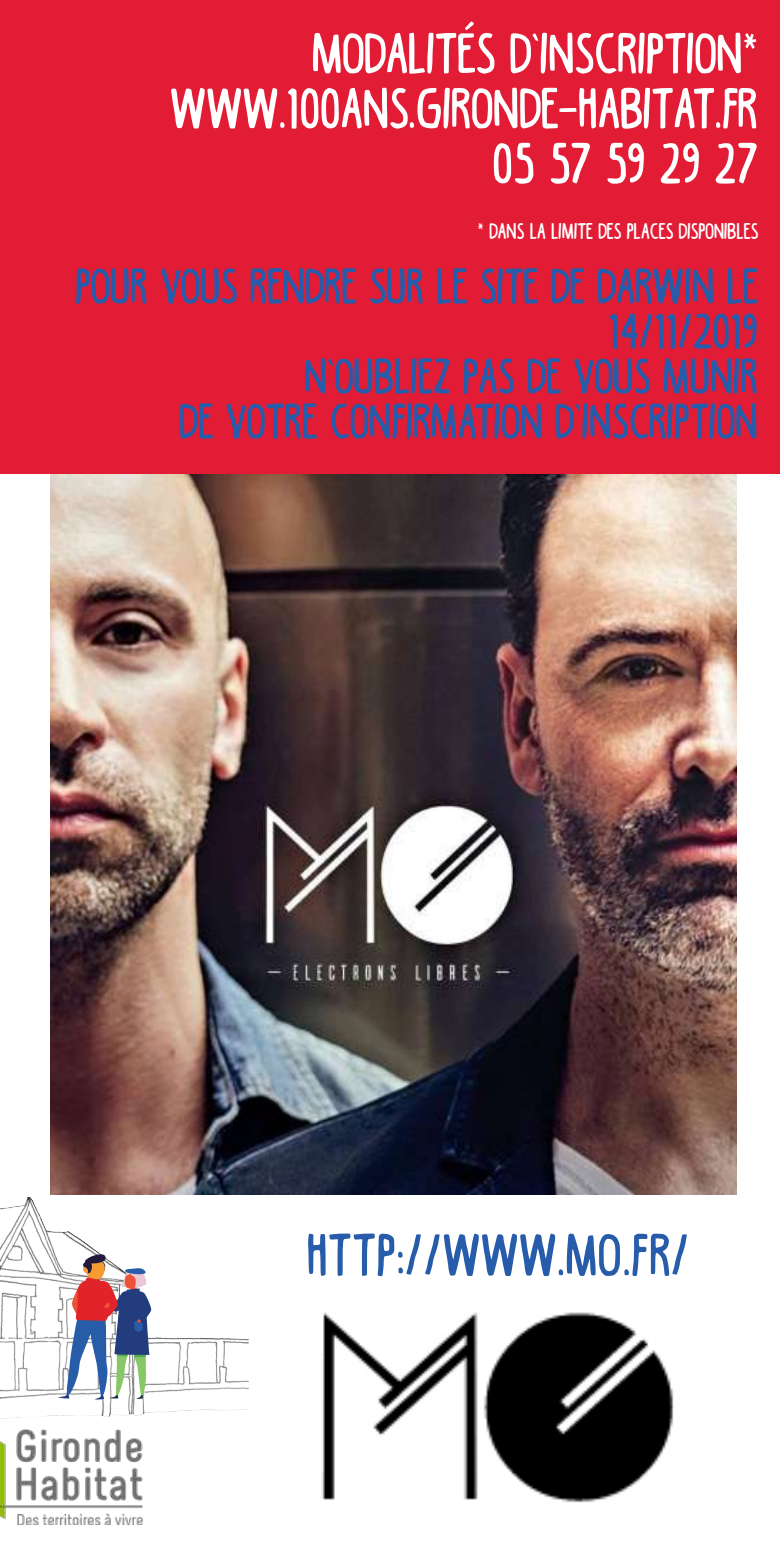
<style>
.page{position:relative;width:780px;height:1560px;background:#fff}
.page>*{position:absolute;margin:0;border:0;box-sizing:border-box;transform-origin:0 0}
.t1{font:700 60px "Black Coffee";letter-spacing:.01em;color:#275caa}
.t2{font:700 57.5px/55px "Black Coffee";color:#fff;text-align:right}
.t3{font:700 50px/45px "Black Coffee";color:#275caa;text-align:right}
.t4{font:700 22.5px "Black Coffee";color:#fff}
</style>
<div class="page">
<img style="left:321px;top:1312px;width:353px;height:191px">
<img style="left:50px;top:474px;width:686px;height:720px">
<div style="left:0;top:0;width:780px;height:474px;background:#e31c36"></div>
<img style="left:0;top:1197px;width:60px;height:202px">
<svg style="left:57px;top:1249px;width:94px;height:150px"></svg>
<img style="left:0;top:1406px;width:151px;height:118px">
<hr style="left:779px;top:0;width:1px;height:145px;background:#a4def8">
<p class="t2" style="left:171px;top:25px;width:589px">MODALITÉS D’INSCRIPTION*<br>WWW.100ANS.GIRONDE-HABITAT.FR<br>05 57 59 29 27</p>
<p class="t4" style="left:478px;top:217px;width:282px">* DANS LA LIMITE DES PLACES DISPONIBLES</p>
<p class="t3" style="left:76px;top:263px;width:684px">POUR VOUS RENDRE SUR LE SITE DE DARWIN LE<br>14/11/2019<br>N’OUBLIEZ PAS DE VOUS MUNIR<br>DE VOTRE CONFIRMATION D’INSCRIPTION</p>
<p class="t1" style="left:308px;top:1218px;width:384px">HTTP://WWW.MO.FR/</p>
</div>
